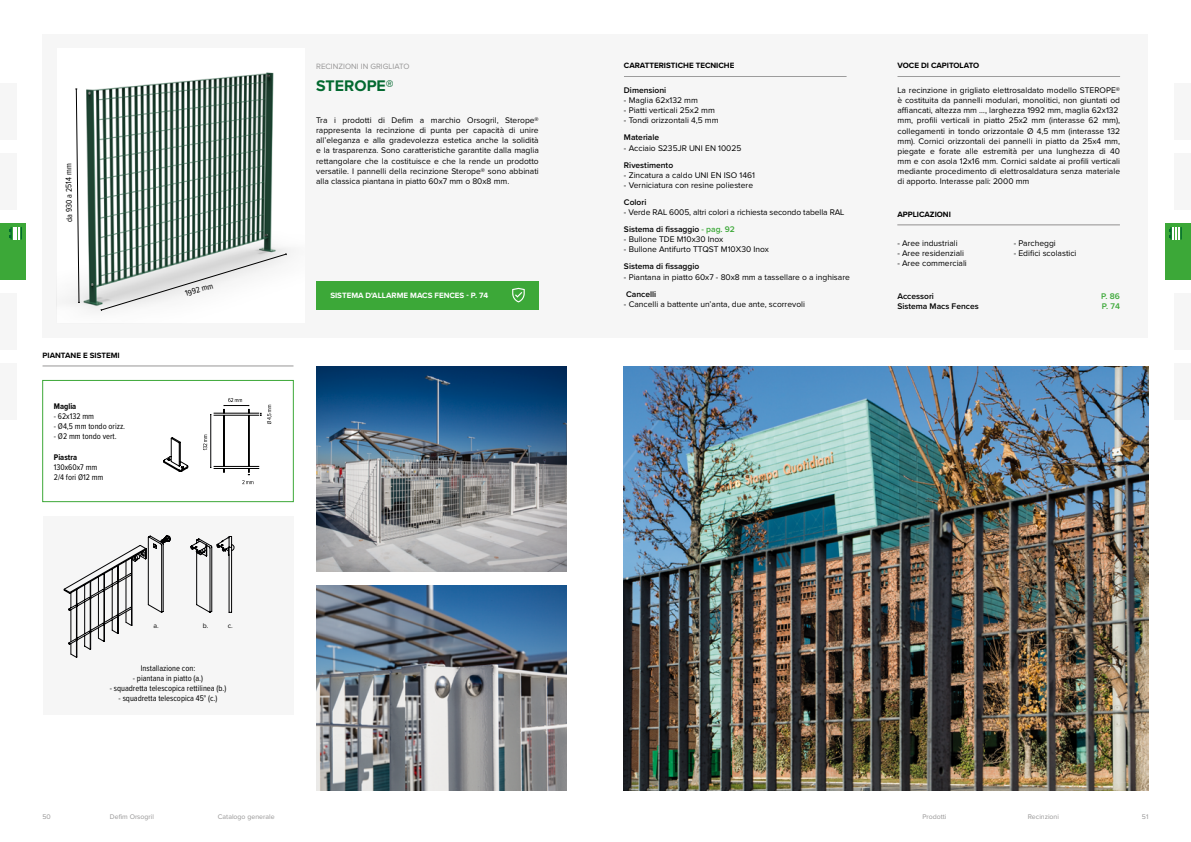
<style>
.page{position:relative;width:1191px;height:842px;background:#fff}
.page>*{position:absolute;margin:0;border:0;box-sizing:border-box;transform-origin:0 0}
.t1{font:700 15.9px "Proxima Nova";color:#036930}
.t2{font:8.5px/10.2px "Proxima Nova";color:#000}
.t3{font:8.5px/10.2px "Proxima Nova Cond";color:#000}
.t4{font:600 8.5px/10.2px "Proxima Nova";color:#000}
.t5{font:700 8.5px "Proxima Nova Cond";color:#000}
.t6{font:600 8.5px/10.2px "Proxima Nova";color:#3ca838}
.t7{font:700 8px "Proxima Nova";color:#000}
.t8{font:700 8px "Proxima Nova";color:#fff}
.t9{font:8px "Proxima Nova";color:#979696}
.t10{font:7px "Proxima Nova";color:#979696}
.t11{font:7px "Proxima Nova";color:#000}
.s1{font-weight:600}
.s2{font-weight:600;color:#3ca838}
</style>
<div class="page">
<div style="left:0;top:363px;width:17px;height:57px;background:#f6f6f6"></div>
<div style="left:1174px;top:363px;width:17px;height:57px;background:#f6f6f6"></div>
<div style="left:0;top:84px;width:17px;height:56px;background:#f6f6f6"></div>
<div style="left:0;top:153px;width:17px;height:57px;background:#f6f6f6"></div>
<div style="left:1174px;top:84px;width:17px;height:56px;background:#f6f6f6"></div>
<div style="left:1174px;top:153px;width:17px;height:57px;background:#f6f6f6"></div>
<div style="left:0;top:293px;width:17px;height:57px;background:#f6f6f6"></div>
<div style="left:1174px;top:293px;width:17px;height:57px;background:#f6f6f6"></div>
<div style="left:0;top:223px;width:26px;height:57px;background:#3ca838"></div>
<div style="left:1165px;top:223px;width:26px;height:57px;background:#3ca838"></div>
<svg style="left:1169px;top:227px;width:12px;height:12px"></svg>
<svg style="left:9px;top:227px;width:13px;height:12px"></svg>
<img style="left:316px;top:366px;width:251px;height:205px">
<img style="left:316px;top:586px;width:251px;height:205px">
<img style="left:624px;top:366px;width:524px;height:425px">
<div style="left:43px;top:34px;width:1105px;height:303px;background:#f6f6f6"></div>
<hr style="left:624px;top:76px;width:222px;height:1px;background:#979696">
<hr style="left:897px;top:76px;width:223px;height:1px;background:#979696">
<hr style="left:897px;top:225px;width:223px;height:1px;background:#979696">
<img style="left:75px;top:72px;width:203px;height:234px">
<div style="left:43px;top:516px;width:250px;height:198px;background:#f6f6f6"></div>
<hr style="left:43px;top:366px;width:250px;height:1px;background:#979696">
<svg style="left:64px;top:535px;width:170px;height:123px"></svg>
<div style="left:316px;top:281px;width:223px;height:28px;background:#3ca838"></div>
<svg style="left:512px;top:288px;width:12px;height:14px"></svg>
<div style="left:43px;top:380px;width:250px;height:122px;border:1px solid #3ca838"></div>
<hr style="left:210px;top:414px;width:1px;height:53px;background:#020203">
<svg style="left:203px;top:435px;width:4px;height:15px"></svg>
<svg style="left:260px;top:405px;width:12px;height:19px"></svg>
<hr style="left:223px;top:415px;width:1px;height:51px;background:#000">
<hr style="left:224px;top:415px;width:1px;height:51px;background:#000">
<hr style="left:248px;top:415px;width:1px;height:51px;background:#000">
<svg style="left:223px;top:398px;width:27px;height:15px"></svg>
<hr style="left:249px;top:415px;width:1px;height:51px;background:#000">
<svg style="left:242px;top:469px;width:11px;height:15px"></svg>
<hr style="left:214px;top:468px;width:45px;height:1px;background:#000">
<hr style="left:214px;top:466px;width:45px;height:1px;background:#000">
<hr style="left:214px;top:415px;width:45px;height:1px;background:#000">
<hr style="left:214px;top:413px;width:45px;height:1px;background:#000">
<svg style="left:164px;top:437px;width:24px;height:35px"></svg>
<svg style="left:100px;top:253px;width:187px;height:58px"></svg>
<svg style="left:75px;top:89px;width:5px;height:214px"></svg>
<p class="t3" style="left:64px;top:222px;width:60px;rotate:-91deg">da 930 a 2514 mm</p>
<p class="t7" style="left:43px;top:349px;width:79px">PIANTANE E SISTEMI</p>
<p class="t5" style="left:54px;top:400px;width:24px">Maglia</p>
<p class="t3" style="left:54px;top:411px;width:42px">- 62x132 mm</p>
<p class="t3" style="left:54px;top:421px;width:73px">- Ø4,5 mm tondo orizz.</p>
<p class="t3" style="left:54px;top:431px;width:64px">- Ø2 mm tondo vert.</p>
<p class="t5" style="left:54px;top:450px;width:25px">Piastra</p>
<p class="t3" style="left:54px;top:461px;width:51px">130x60x7 mm<br>2/4 fori Ø12 mm</p>
<p class="t3" style="left:184px;top:288px;width:30px;rotate:-17deg">1992 mm</p>
<p class="t11" style="left:154px;top:622px;width:7px">a.</p>
<p class="t11" style="left:203px;top:622px;width:7px">b.</p>
<p class="t11" style="left:228px;top:622px;width:7px">c.</p>
<p class="t3" style="left:141px;top:662px;width:56px">Installazione con:</p>
<p class="t3" style="left:133px;top:673px;width:72px">- piantana in piatto (a.)</p>
<p class="t3" style="left:110px;top:683px;width:118px">- squadretta telescopica rettilinea (b.)</p>
<p class="t3" style="left:119px;top:693px;width:100px">- squadretta telescopica 45° (c.)</p>
<p class="t7" style="left:624px;top:60px;width:112px">CARATTERISTICHE TECNICHE</p>
<p class="t4" style="left:624px;top:85px;width:44px">Dimensioni</p>
<p class="t2" style="left:624px;top:96px;width:75px">- Maglia 62x132 mm</p>
<p class="t2" style="left:624px;top:106px;width:92px">- Piatti verticali 25x2 mm</p>
<p class="t2" style="left:624px;top:116px;width:96px">- Tondi orizzontali 4,5 mm</p>
<p class="t4" style="left:624px;top:132px;width:37px">Materiale</p>
<p class="t2" style="left:624px;top:143px;width:119px">- Acciaio S235JR UNI EN 10025</p>
<p class="t4" style="left:624px;top:159px;width:51px">Rivestimento</p>
<p class="t2" style="left:624px;top:170px;width:132px">- Zincatura a caldo UNI EN ISO 1461</p>
<p class="t2" style="left:624px;top:180px;width:131px">- Verniciatura con resine poliestere</p>
<p class="t4" style="left:624px;top:197px;width:24px">Colori</p>
<p class="t2" style="left:624px;top:204px;width:222px;line-height:17px">- Verde RAL 6005, altri colori a richiesta secondo tabella RAL<br><span class="s1">Sistema di fissaggio</span> <span class="s2">- pag. 92</span></p>
<p class="t2" style="left:624px;top:235px;width:101px">- Bullone TDE M10x30 Inox</p>
<p class="t2" style="left:624px;top:245px;width:146px">- Bullone Antifurto TTQST M10X30 Inox</p>
<p class="t4" style="left:624px;top:261px;width:77px">Sistema di fissaggio</p>
<p class="t2" style="left:624px;top:272px;width:227px">- Piantana in piatto 60x7 - 80x8 mm a tassellare o a inghisare</p>
<p class="t4" style="left:626px;top:288px;width:32px">Cancelli</p>
<p class="t2" style="left:624px;top:299px;width:182px">- Cancelli a battente un’anta, due ante, scorrevoli</p>
<p class="t7" style="left:897px;top:60px;width:83px">VOCE DI CAPITOLATO</p>
<p class="t2" style="left:897px;top:85px;width:224px">La recinzione in grigliato elettrosaldato modello STEROPE® è costituita da pannelli modulari, monolitici, non giuntati od affiancati, altezza mm …, larghezza 1992 mm, maglia 62x132 mm, profili verticali in piatto 25x2 mm (interasse 62 mm), collegamenti in tondo orizzontale Ø 4,5 mm (interasse 132 mm). Cornici orizzontali dei pannelli in piatto da 25x4 mm, piegate e forate alle estremità per una lunghezza di 40 mm e con asola 12x16 mm. Cornici saldate ai profili verticali mediante procedimento di elettrosaldatura senza materiale di apporto. Interasse pali: 2000 mm</p>
<p class="t9" style="left:316px;top:62px;width:95px">RECINZIONI IN GRIGLIATO</p>
<h1 class="t1" style="left:316px;top:74px;width:79px">STEROPE®</h1>
<p class="t2" style="left:316px;top:115px;width:224px;text-align:justify">Tra i prodotti di Defim a marchio Orsogril, Sterope® rappresenta la recinzione di punta per capacità di unire all’eleganza e alla gradevolezza estetica anche la solidità e la trasparenza. Sono caratteristiche garantite dalla maglia rettangolare che la costituisce e che la rende un prodotto versatile. I pannelli della recinzione Sterope® sono abbinati alla classica piantana in piatto 60x7 mm o 80x8 mm.</p>
<p class="t7" style="left:897px;top:208px;width:55px">APPLICAZIONI</p>
<p class="t2" style="left:897px;top:238px;width:62px">- Aree industriali</p>
<p class="t2" style="left:897px;top:248px;width:68px">- Aree residenziali</p>
<p class="t2" style="left:897px;top:259px;width:71px">- Aree commerciali</p>
<p class="t2" style="left:1013px;top:238px;width:44px">- Parcheggi</p>
<p class="t2" style="left:1013px;top:248px;width:64px">- Edifici scolastici</p>
<p class="t4" style="left:897px;top:290px;width:83px">Accessori<br>Sistema Macs Fences</p>
<p class="t8" style="left:330px;top:290px;width:159px">SISTEMA D'ALLARME MACS FENCES - P. 74</p>
<p class="t6" style="left:1101px;top:291px;width:20px">P. 86<br>P. 74</p>
<p class="t10" style="left:43px;top:814px;width:10px">50</p>
<p class="t10" style="left:110px;top:814px;width:46px">Defim Orsogril</p>
<p class="t10" style="left:218px;top:814px;width:58px">Catalogo generale</p>
<p class="t10" style="left:922px;top:814px;width:26px">Prodotti</p>
<p class="t10" style="left:1028px;top:814px;width:33px">Recinzioni</p>
<p class="t10" style="left:1142px;top:814px;width:8px">51</p>
</div>
